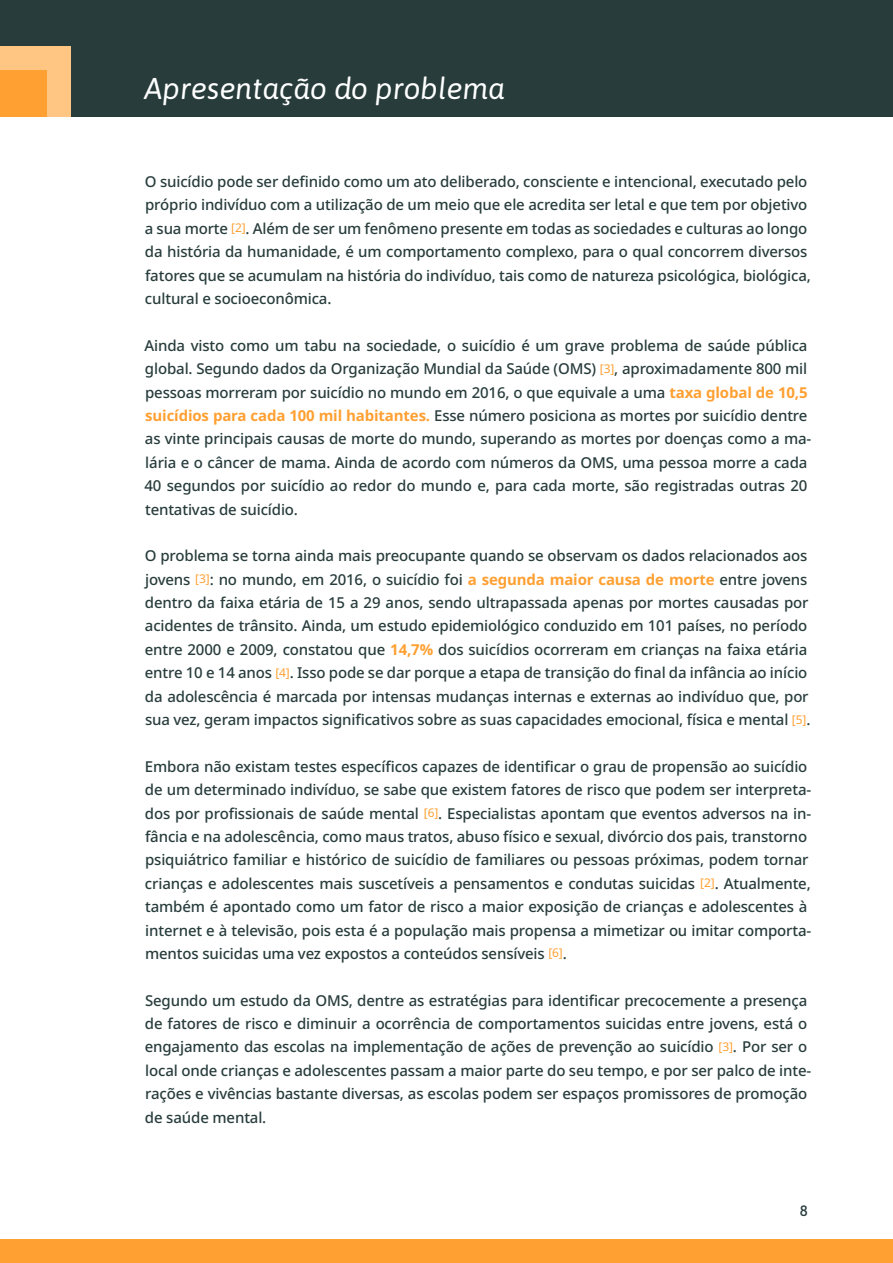
<style>
.page{position:relative;width:893px;height:1263px;background:#fff}
.page>*{position:absolute;margin:0;border:0;box-sizing:border-box;transform-origin:0 0}
.t1{font:italic 30px "Asap";color:#fff}
.t2{font:500 15px/23.4px "Noto Sans";letter-spacing:-.01em;color:#283c3c}
.t3{font:500 15px "Asap";color:#283c3c}
.s1{font-weight:400;font-size:12px;color:#ffa032}
.s2{font-weight:700;color:#ffa032}
</style>
<div class="page">
<div style="left:0;top:0;width:893px;height:117px;background:#283c3c"></div>
<div style="left:0;top:47px;width:70px;height:70px;background:#ffc583"></div>
<div style="left:0;top:70px;width:47px;height:47px;background:#ffa032"></div>
<div style="left:0;top:1239px;width:893px;height:24px;background:#ffa032"></div>
<h1 class="t1" style="left:145px;top:69px;width:362px">Apresentação do problema</h1>
<p class="t2" style="left:145px;top:170px;width:668px">O suicídio pode ser definido como um ato deliberado, consciente e intencional, executado pelo próprio indivíduo com a utilização de um meio que ele acredita ser letal e que tem por objetivo a sua morte <span class="s1">[2]</span>. Além de ser um fenômeno presente em todas as sociedades e culturas ao longo da história da humanidade, é um comportamento complexo, para o qual concorrem diversos fatores que se acumulam na história do indivíduo, tais como de natureza psicológica, biológica, cultural e socioeconômica.</p>
<p class="t2" style="left:144px;top:334px;width:668px">Ainda visto como um tabu na sociedade, o suicídio é um grave problema de saúde pública global. Segundo dados da Organização Mundial da Saúde (OMS) <span class="s1">[3]</span>, aproximadamente 800 mil pessoas morreram por suicídio no mundo em 2016, o que equivale a uma <span class="s2">taxa global de 10,5 suicídios para cada 100 mil habitantes.</span> Esse número posiciona as mortes por suicídio dentre as vinte principais causas de morte do mundo, superando as mortes por doenças como a ma&shy;lária e o câncer de mama. Ainda de acordo com números da OMS, uma pessoa morre a cada 40 segundos por suicídio ao redor do mundo e, para cada morte, são registradas outras 20 tentativas de suicídio.</p>
<p class="t2" style="left:145px;top:544px;width:667px">O problema se torna ainda mais preocupante quando se observam os dados relacionados aos jovens <span class="s1">[3]</span>: no mundo, em 2016, o suicídio foi <span class="s2">a segunda maior causa de morte</span> entre jovens dentro da faixa etária de 15 a 29 anos, sendo ultrapassada apenas por mortes causadas por acidentes de trânsito. Ainda, um estudo epidemiológico conduzido em 101 países, no período entre 2000 e 2009, constatou que <span class="s2">14,7%</span> dos suicídios ocorreram em crianças na faixa etária entre 10 e 14 anos <span class="s1">[4]</span>. Isso pode se dar porque a etapa de transição do final da infância ao início da adolescência é marcada por intensas mudanças internas e externas ao indivíduo que, por sua vez, geram impactos significativos sobre as suas capacidades emocional, física e mental <span class="s1">[5]</span>.</p>
<p class="t2" style="left:145px;top:755px;width:668px">Embora não existam testes específicos capazes de identificar o grau de propensão ao suicídio de um determinado indivíduo, se sabe que existem fatores de risco que podem ser interpreta&shy;dos por profissionais de saúde mental <span class="s1">[6]</span>. Especialistas apontam que eventos adversos na in&shy;fância e na adolescência, como maus tratos, abuso físico e sexual, divórcio dos pais, transtorno psiquiátrico familiar e histórico de suicídio de familiares ou pessoas próximas, podem tornar crianças e adolescentes mais suscetíveis a pensamentos e condutas suicidas <span class="s1">[2]</span>. Atualmente, também é apontado como um fator de risco a maior exposição de crianças e adolescentes à internet e à televisão, pois esta é a população mais propensa a mimetizar ou imitar comporta&shy;mentos suicidas uma vez expostos a conteúdos sensíveis <span class="s1">[6]</span>.</p>
<p class="t2" style="left:145px;top:989px;width:668px">Segundo um estudo da OMS, dentre as estratégias para identificar precocemente a presença de fatores de risco e diminuir a ocorrência de comportamentos suicidas entre jovens, está o engajamento das escolas na implementação de ações de prevenção ao suicídio <span class="s1">[3]</span>. Por ser o local onde crianças e adolescentes passam a maior parte do seu tempo, e por ser palco de inte&shy;rações e vivências bastante diversas, as escolas podem ser espaços promissores de promoção de saúde mental.</p>
<p class="t3" style="left:800px;top:1200px;width:10px">8</p>
</div>
